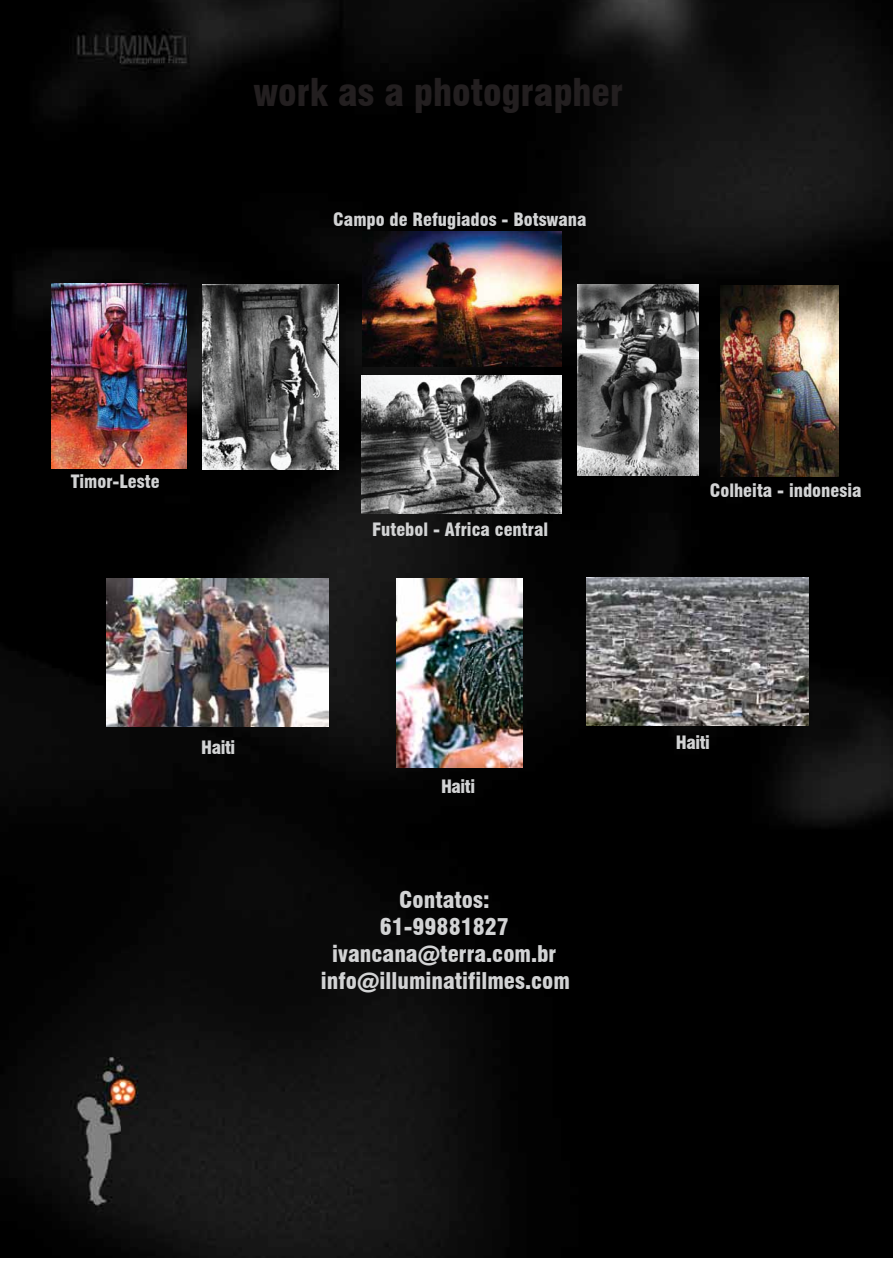
<style>
.page{position:relative;width:893px;height:1263px;background:#fff}
.page>*{position:absolute;margin:0;border:0;box-sizing:border-box;transform-origin:0 0}
.t1{font:900 condensed 37.5px "Swiss 721 BT";color:#231f20}
.t2{font:900 condensed 22.5px/27px "Swiss 721 BT";color:#d2d3d4;text-align:center}
.t3{font:900 condensed 18px "Swiss 721 BT";color:#d2d3d4}
</style>
<div class="page">
<img style="left:0;top:0;width:893px;height:1257px">
<img style="left:363px;top:232px;width:199px;height:135px">
<img style="left:578px;top:284px;width:120px;height:191px">
<img style="left:203px;top:284px;width:135px;height:186px">
<img style="left:362px;top:376px;width:199px;height:138px">
<img style="left:720px;top:285px;width:119px;height:191px">
<img style="left:51px;top:284px;width:136px;height:184px">
<img style="left:396px;top:578px;width:126px;height:190px">
<img style="left:107px;top:578px;width:222px;height:148px">
<img style="left:587px;top:578px;width:222px;height:147px">
<h1 class="t1" style="left:253px;top:70px;width:371px">work as a photographer</h1>
<p class="t3" style="left:333px;top:208px;width:255px">Campo de Refugiados - Botswana</p>
<p class="t3" style="left:71px;top:471px;width:91px">Timor-Leste</p>
<p class="t3" style="left:201px;top:737px;width:36px">Haiti</p>
<p class="t3" style="left:372px;top:519px;width:178px">Futebol - Africa central</p>
<p class="t3" style="left:441px;top:775px;width:36px">Haiti</p>
<p class="t2" style="left:321px;top:886px;width:250px">Contatos:<br>61-99881827 ivancana@terra.com.br info@illuminatifilmes.com</p>
<p class="t3" style="left:710px;top:480px;width:153px">Colheita - indonesia</p>
<p class="t3" style="left:676px;top:731px;width:36px">Haiti</p>
</div>
